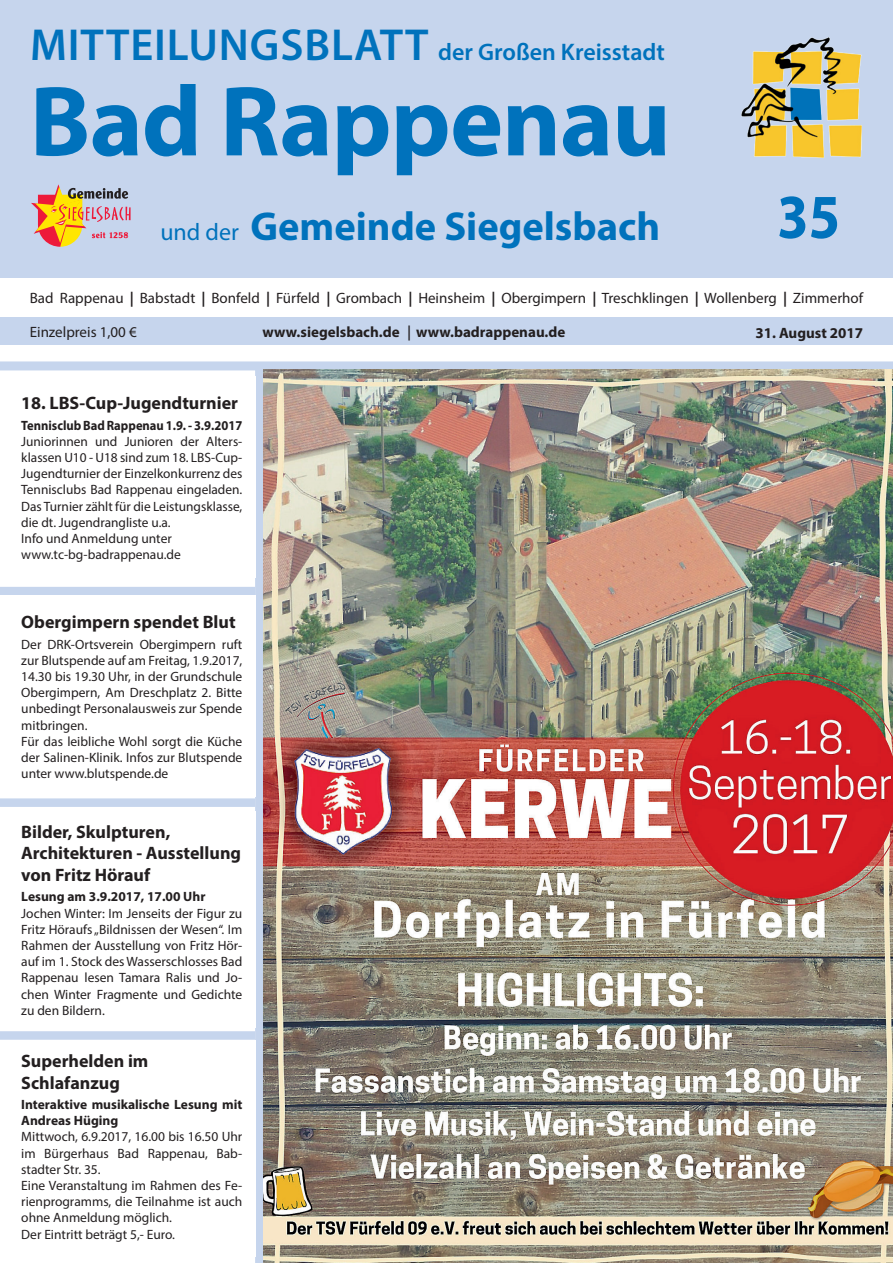
<style>
.page{position:relative;width:893px;height:1263px;background:#fff}
.page>*{position:absolute;margin:0;border:0;box-sizing:border-box;transform-origin:0 0}
.t1{font:700 100.5px "Myriad Pro";letter-spacing:-.01em;color:#0072bc}
.t2{font:700 63px "Myriad Pro";color:#0072bc;scale:.9 1}
.t3{font:700 40.5px "Myriad Pro";color:#0072bc}
.t4{font:600 24px "Myriad Pro";color:#0072bc}
.t5{font:700 18px/21.6px "Myriad Pro";color:#231f20}
.t6{font:15px "Myriad Pro";color:#231f20}
.t7{font:700 15px "Myriad Pro";color:#231f20}
.t8{font:13.5px/16.2px "Myriad Pro";color:#231f20}
.t9{font:700 13.5px/16.2px "Myriad Pro";color:#231f20}
.t10{font:700 13.5px "Myriad Pro";color:#231f20;scale:.93 1}
.s1{font-size:45px}
.s2{font-weight:400;font-size:24px}
.s3{font-weight:700;font-style:italic}
.s4{font-family:"Futura BT";font-weight:500}
</style>
<div class="page">
<div style="left:255px;top:370px;width:9px;height:893px;background:#c6d5ed"></div>
<div style="left:0;top:587px;width:255px;height:8px;background:#c6d5ed"></div>
<div style="left:0;top:798px;width:255px;height:9px;background:#c6d5ed"></div>
<div style="left:0;top:1031px;width:255px;height:9px;background:#c6d5ed"></div>
<div style="left:0;top:317px;width:893px;height:27px;background:#c6d5ed"></div>
<div style="left:0;top:0;width:893px;height:277px;background:#c6d5ed"></div>
<img style="left:742px;top:38px;width:119px;height:119px">
<div style="left:0;top:361px;width:893px;height:9px;background:#c6d5ed"></div>
<svg style="left:31px;top:184px;width:100px;height:63px"></svg>
<img style="left:264px;top:370px;width:629px;height:893px">
<h3 class="t4" style="left:30px;top:37px;width:636px"><span class="s1">Mitteilungsblatt</span> der Großen Kreisstadt</h3>
<h1 class="t1" style="left:30px;top:56px;width:642px">Bad Rappenau</h1>
<h3 class="t3" style="left:160px;top:200px;width:501px"><span class="s2">und der</span> Gemeinde Siegelsbach</h3>
<h2 class="t2" style="left:777px;top:176px;width:71px">35</h2>
<p class="t6" style="left:30px;top:289px;width:835px">Bad Rappenau <span class="s3">|</span> Babstadt <span class="s3">|</span> Bonfeld <span class="s3">|</span> Fürfeld <span class="s3">|</span> Grombach <span class="s3">|</span> Heinsheim <span class="s3">|</span> Obergimpern <span class="s3">|</span> Treschklingen <span class="s3">|</span> Wollenberg <span class="s3">|</span> Zimmerhof</p>
<p class="t6" style="left:30px;top:323px;width:109px">Einzelpreis 1,00 €</p>
<p class="t7" style="left:263px;top:322px;width:304px">www.siegelsbach.de <span class="s4">|</span> www.badrappenau.de</p>
<p class="t7" style="left:755px;top:323px;width:109px">31. August 2017</p>
<h3 class="t5" style="left:21px;top:392px;width:218px">18. LBS-Cup-Jugendturnier</h3>
<p class="t10" style="left:21px;top:416px;width:239px">Tennisclub Bad Rappenau 1.9. - 3.9.2017</p>
<p class="t8" style="left:21px;top:433px;width:223px">Juniorinnen und Junioren der Alters&shy;klassen U10 - U18 sind zum 18. LBS-Cup-Jugendturnier der Einzelkonkurrenz des Tennisclubs Bad Rappenau eingeladen.<br>Das Turnier zählt für die Leistungsklasse, die dt. Jugendrangliste u.a.<br>Info und Anmeldung unter www.tc-bg-badrappenau.de</p>
<h3 class="t5" style="left:21px;top:611px;width:216px">Obergimpern spendet Blut</h3>
<p class="t8" style="left:21px;top:636px;width:223px">Der DRK-Ortsverein Obergimpern ruft zur Blutspende auf am Freitag, 1.9.2017, 14.30 bis 19.30 Uhr, in der Grundschule Obergimpern, Am Dreschplatz 2. Bitte unbedingt Personalausweis zur Spende mitbringen.<br>Für das leibliche Wohl sorgt die Küche der Salinen-Klinik. Infos zur Blutspende unter www.blutspende.de</p>
<h3 class="t5" style="left:21px;top:820px;width:221px">Bilder, Skulpturen,<br>Architekturen - Ausstellung von Fritz Hörauf</h3>
<p class="t9" style="left:21px;top:888px;width:186px">Lesung am 3.9.2017, 17.00 Uhr</p>
<p class="t8" style="left:21px;top:905px;width:223px;text-align:justify">Jochen Winter: Im Jenseits der Figur zu Fritz Höraufs „Bildnissen der Wesen“. Im Rahmen der Ausstellung von Fritz Hör&shy;auf im 1. Stock des Wasserschlosses Bad Rappenau lesen Tamara Ralis und Jo&shy;chen Winter Fragmente und Gedichte zu den Bildern.</p>
<h3 class="t5" style="left:21px;top:1049px;width:129px">Superhelden im<br>Schlafanzug</h3>
<p class="t9" style="left:21px;top:1096px;width:223px">Interaktive musikalische Lesung mit<br>Andreas Hüging</p>
<p class="t8" style="left:21px;top:1128px;width:223px">Mittwoch, 6.9.2017, 16.00 bis 16.50 Uhr im Bürgerhaus Bad Rappenau, Bab&shy;stadter Str. 35.<br>Eine Veranstaltung im Rahmen des Fe&shy;rienprogramms, die Teilnahme ist auch ohne Anmeldung möglich.<br>Der Eintritt beträgt 5,- Euro.</p>
</div>
